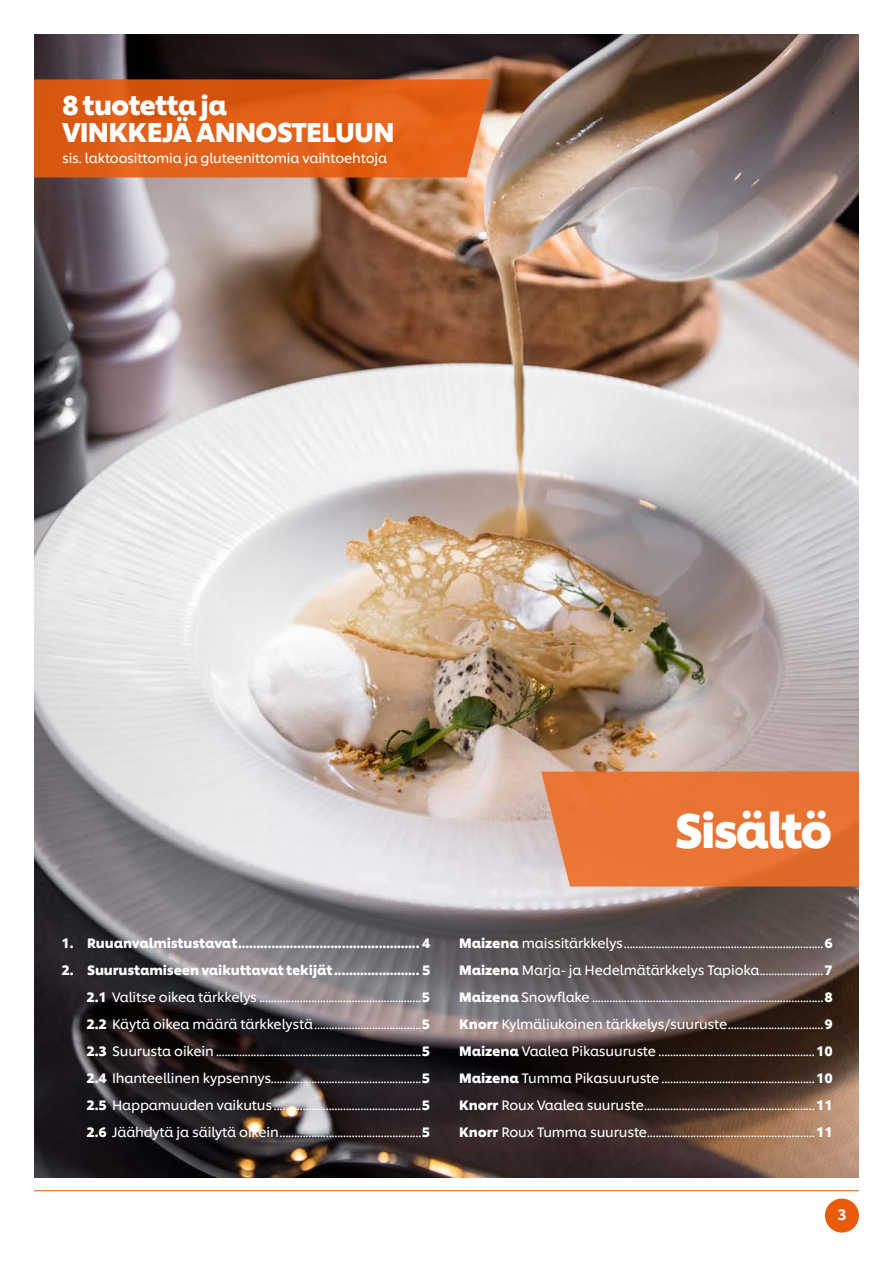
<style>
.page{position:relative;width:893px;height:1263px;background:#fff}
.page>*{position:absolute;margin:0;border:0;box-sizing:border-box;transform-origin:0 0}
.t1{font:700 48px "Unilever Shilling";letter-spacing:-.05em;color:#fff}
.t2{font:700 27px/27px "Unilever Shilling";letter-spacing:-.03em;color:#fff}
.t3{font:500 15px "Unilever Shilling";color:#fff}
.t4{font:13.5px/27px "Unilever Shilling";letter-spacing:-.01em;color:#fff;text-align:justify}
.t5{font:700 13.5px "Unilever Shilling";letter-spacing:-.01em;color:#fff}
.s1{font-weight:700}
</style>
<div class="page">
<div style="left:825px;top:1198px;width:34px;height:34px;background:#ea5b0b;border-radius:50%"></div>
<hr style="left:34px;top:1190px;width:825px;height:1px;background:#ea5b0b">
<img style="left:35px;top:34px;width:824px;height:1144px">
<svg style="left:541px;top:771px;width:318px;height:115px;background:#e6773b"></svg>
<svg style="left:34px;top:79px;width:457px;height:98px;background:#df6018"></svg>
<h2 class="t2" style="left:62px;top:89px;width:334px">8 tuotetta ja<br>VINKKEJÄ ANNOSTELUUN</h2>
<p class="t4" style="left:62px;top:143px;width:326px">sis. laktoosittomia ja gluteenittomia vaihtoehtoja</p>
<h1 class="t1" style="left:675px;top:792px;width:159px">Sisältö</h1>
<p class="t5" style="left:62px;top:932px;width:370px">1. Ruuanvalmistustavat................................................. 4</p>
<p class="t5" style="left:62px;top:959px;width:370px">2. Suurustamiseen vaikuttavat tekijät....................... 5</p>
<p class="t4" style="left:87px;top:982px;width:345px"><span class="s1">2.1</span> Valitse oikea tärkkelys ........................................................<span class="s1">5<br>2.2</span> Käytä oikea määrä tärkkelystä.....................................<span class="s1">5<br>2.3</span> Suurusta oikein .......................................................................<span class="s1">5<br>2.4</span> Ihanteellinen kypsennys....................................................<span class="s1">5<br>2.5</span> Happamuuden vaikutus...................................................<span class="s1">5<br>2.6</span> Jäähdytä ja säilytä oikein.................................................<span class="s1">5</span></p>
<p class="t4" style="left:459px;top:928px;width:375px"><span class="s1">Maizena</span> maissitärkkelys.....................................................................<span class="s1">6<br>Maizena</span> Marja- ja Hedelmätärkkelys Tapioka......................<span class="s1">7<br>Maizena</span> Snowflake ................................................................................<span class="s1">8<br>Knorr</span> Kylmäliukoinen tärkkelys/suuruste.................................<span class="s1">9<br>Maizena</span> Vaalea Pikasuuruste ......................................................<span class="s1">10<br>Maizena</span> Tumma Pikasuuruste .....................................................<span class="s1">10<br>Knorr</span> Roux Vaalea suuruste...........................................................<span class="s1">11<br>Knorr</span> Roux Tumma suuruste..........................................................<span class="s1">11</span></p>
<p class="t3" style="left:837px;top:1203px;width:11px">3</p>
</div>
